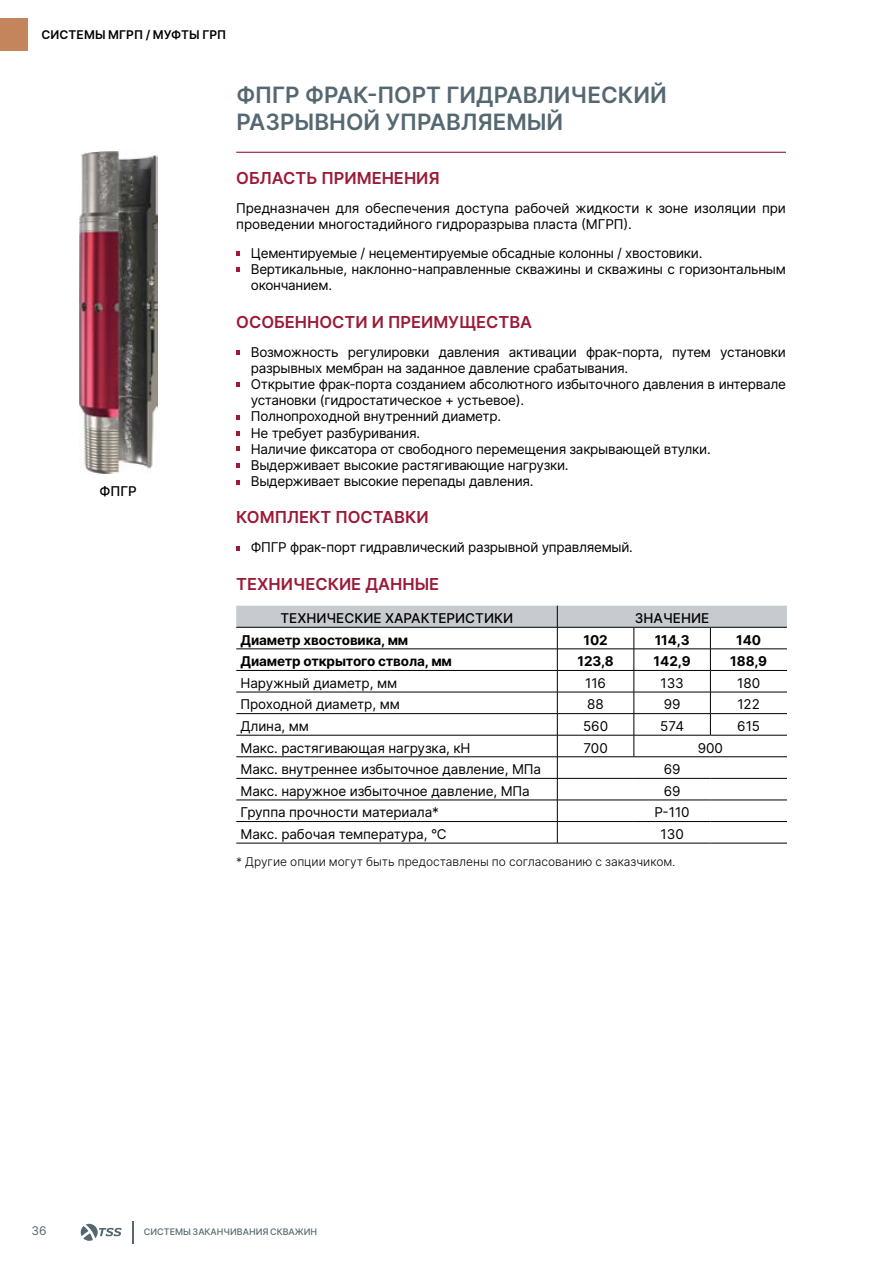
<style>
.page{position:relative;width:893px;height:1263px;background:#fff}
.page>*{position:absolute;margin:0;border:0;box-sizing:border-box;transform-origin:0 0}
.t1{font:600 22.5px/27px "Inter";color:#556872}
.t2{font:600 16.5px "Inter";color:#9b1a37}
.t3{font:13.5px/16.2px "Inter";letter-spacing:-.02em;color:#000}
.t4{font:700 13.5px "Inter";letter-spacing:-.01em;color:#000}
.t5{font:500 13.5px "Inter";color:#000}
.t6{font:300 12px "Inter";color:#000}
.t7{font:600 12px "Inter";letter-spacing:.01em;color:#000}
.t8{font:12px "Inter";color:#556872}
.t9{font:500 9px "Inter";color:#556872}
</style>
<div class="page">
<svg style="left:132px;top:1221px;width:1px;height:22px"></svg>
<svg style="left:81px;top:1224px;width:41px;height:17px"></svg>
<div style="left:0;top:18px;width:28px;height:33px;background:#c5855c"></div>
<svg style="left:236px;top:350px;width:4px;height:5px"></svg>
<svg style="left:236px;top:463px;width:4px;height:4px"></svg>
<svg style="left:236px;top:446px;width:4px;height:5px"></svg>
<svg style="left:236px;top:480px;width:4px;height:4px"></svg>
<svg style="left:236px;top:431px;width:4px;height:4px"></svg>
<svg style="left:236px;top:382px;width:4px;height:4px"></svg>
<svg style="left:236px;top:415px;width:4px;height:4px"></svg>
<svg style="left:236px;top:546px;width:4px;height:4px"></svg>
<svg style="left:236px;top:251px;width:4px;height:5px"></svg>
<svg style="left:236px;top:267px;width:4px;height:5px"></svg>
<hr style="left:236px;top:152px;width:550px;height:1px;background:#9b1a37">
<hr style="left:236px;top:843px;width:321px;height:1px;background:#000">
<hr style="left:557px;top:843px;width:77px;height:1px;background:#000">
<hr style="left:634px;top:843px;width:76px;height:1px;background:#000">
<hr style="left:710px;top:843px;width:77px;height:1px;background:#000">
<svg style="left:236px;top:606px;width:551px;height:237px"></svg>
<hr style="left:710px;top:735px;width:77px;height:1px;background:#000">
<hr style="left:634px;top:756px;width:76px;height:1px;background:#000">
<hr style="left:710px;top:756px;width:77px;height:1px;background:#000">
<img style="left:79px;top:152px;width:78px;height:321px">
<p class="t7" style="left:41px;top:26px;width:186px">СИСТЕМЫ МГРП / МУФТЫ ГРП</p>
<p class="t5" style="left:99px;top:482px;width:39px">ФПГР</p>
<h1 class="t1" style="left:236px;top:81px;width:432px">ФПГР ФРАК-ПОРТ ГИДРАВЛИЧЕСКИЙ<br>РАЗРЫВНОЙ УПРАВЛЯЕМЫЙ</h1>
<p class="t2" style="left:236px;top:165px;width:205px">ОБЛАСТЬ ПРИМЕНЕНИЯ</p>
<p class="t3" style="left:236px;top:200px;width:551px">Предназначен для обеспечения доступа рабочей жидкости к зоне изоляции при проведении многостадийного гидроразрыва пласта (МГРП).</p>
<p class="t3" style="left:251px;top:245px;width:536px">Цементируемые / нецементируемые обсадные колонны / хвостовики.<br>Вертикальные, наклонно-направленные скважины и скважины с горизонтальным окончанием.</p>
<p class="t2" style="left:236px;top:309px;width:297px">ОСОБЕННОСТИ И ПРЕИМУЩЕСТВА</p>
<p class="t3" style="left:251px;top:343px;width:537px">Возможность регулировки давления активации фрак-порта, путем установки разрывных мембран на заданное давление срабатывания.<br>Открытие фрак-порта созданием абсолютного избыточного давления в интервале установки (гидростатическое + устьевое).<br>Полнопроходной внутренний диаметр.<br>Не требует разбуривания.<br>Наличие фиксатора от свободного перемещения закрывающей втулки.<br>Выдерживает высокие растягивающие нагрузки.<br>Выдерживает высокие перепады давления.</p>
<p class="t2" style="left:236px;top:505px;width:194px">КОМПЛЕКТ ПОСТАВКИ</p>
<p class="t3" style="left:251px;top:539px;width:384px">ФПГР фрак-порт гидравлический разрывной управляемый.</p>
<p class="t2" style="left:236px;top:571px;width:204px">ТЕХНИЧЕСКИЕ ДАННЫЕ</p>
<p class="t5" style="left:280px;top:608px;width:234px">ТЕХНИЧЕСКИЕ ХАРАКТЕРИСТИКИ</p>
<p class="t5" style="left:635px;top:608px;width:76px">ЗНАЧЕНИЕ</p>
<p class="t4" style="left:241px;top:630px;width:169px">Диаметр хвостовика, мм</p>
<p class="t4" style="left:583px;top:630px;width:26px">102</p>
<p class="t4" style="left:655px;top:630px;width:36px">114,3</p>
<p class="t4" style="left:736px;top:630px;width:27px">140</p>
<p class="t4" style="left:241px;top:651px;width:213px">Диаметр открытого ствола, мм</p>
<p class="t4" style="left:577px;top:651px;width:38px">123,8</p>
<p class="t4" style="left:654px;top:651px;width:39px">142,9</p>
<p class="t4" style="left:730px;top:651px;width:38px">188,9</p>
<p class="t3" style="left:241px;top:674px;width:158px">Наружный диаметр, мм</p>
<p class="t3" style="left:585px;top:674px;width:22px">116</p>
<p class="t3" style="left:660px;top:674px;width:25px">133</p>
<p class="t3" style="left:737px;top:674px;width:25px">180</p>
<p class="t3" style="left:241px;top:696px;width:161px">Проходной диаметр, мм</p>
<p class="t3" style="left:587px;top:696px;width:18px">88</p>
<p class="t3" style="left:664px;top:696px;width:18px">99</p>
<p class="t3" style="left:737px;top:696px;width:24px">122</p>
<p class="t3" style="left:241px;top:718px;width:70px">Длина, мм</p>
<p class="t3" style="left:583px;top:718px;width:27px">560</p>
<p class="t3" style="left:660px;top:718px;width:25px">574</p>
<p class="t3" style="left:737px;top:718px;width:24px">615</p>
<p class="t3" style="left:241px;top:739px;width:231px">Макс. растягивающая нагрузка, кН</p>
<p class="t3" style="left:583px;top:739px;width:26px">700</p>
<p class="t3" style="left:698px;top:739px;width:27px">900</p>
<p class="t3" style="left:241px;top:761px;width:302px">Макс. внутреннее избыточное давление, МПа</p>
<p class="t3" style="left:664px;top:761px;width:18px">69</p>
<p class="t3" style="left:241px;top:782px;width:291px">Макс. наружное избыточное давление, МПа</p>
<p class="t3" style="left:664px;top:782px;width:18px">69</p>
<p class="t3" style="left:241px;top:804px;width:200px">Группа прочности материала*</p>
<p class="t3" style="left:655px;top:804px;width:37px">Р-110</p>
<p class="t3" style="left:241px;top:826px;width:208px">Макс. рабочая температура, °С</p>
<p class="t3" style="left:660px;top:826px;width:25px">130</p>
<p class="t6" style="left:236px;top:853px;width:441px">* Другие опции могут быть предоставлены по согласованию с заказчиком.</p>
<p class="t8" style="left:32px;top:1222px;width:17px">36</p>
<p class="t9" style="left:144px;top:1225px;width:175px">СИСТЕМЫ ЗАКАНЧИВАНИЯ СКВАЖИН</p>
</div>
